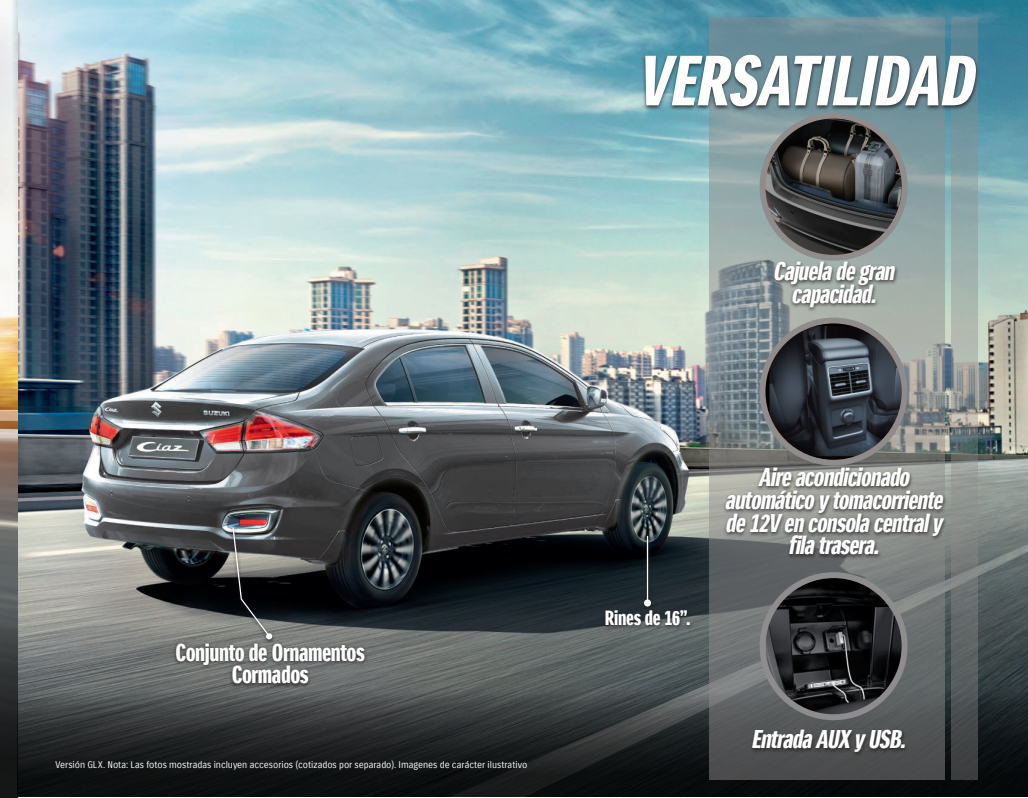
<style>
.page{position:relative;width:1028px;height:798px;background:#fff}
.page>*{position:absolute;margin:0;border:0;box-sizing:border-box;transform-origin:0 0}
.t1{font:italic 68.75px "Suzuki PRO Headline";color:#fff}
.t2{font:italic 25px/22.6px "Suzuki PRO Headline";color:#fff;text-align:center}
.t3{font:23.75px/22.6px "Suzuki PRO Headline";letter-spacing:-.02em;color:#fff;text-align:center}
.t4{font:20px "Suzuki PRO Headline";letter-spacing:-.015em;color:#fff}
.t5{font:9.38px "Suzuki PRO Regular";letter-spacing:-.005em;color:#fff}
</style>
<div class="page">
<img style="left:18px;top:0;width:1010px;height:690px">
<img style="left:0;top:0;width:18px;height:608px">
<div style="left:172px;top:640px;width:197px;height:48px;background:#231f20;opacity:.8"></div>
<div style="left:229px;top:525px;width:47px;height:119px;background:#231f20;opacity:.8"></div>
<svg style="left:232px;top:526px;width:41px;height:113px;background:#575959"></svg>
<div style="left:0;top:608px;width:18px;height:189px;background:linear-gradient(to bottom,#4e5253,#070808)"></div>
<svg style="left:18px;top:690px;width:1010px;height:106px;background:#242728"></svg>
<div style="left:602px;top:608px;width:91px;height:22px;background:#231f20;opacity:.8"></div>
<div style="left:641px;top:533px;width:14px;height:78px;background:#231f20;opacity:.8"></div>
<hr style="left:647px;top:535px;width:1px;height:68px;background:#fff">
<div style="left:644px;top:599px;width:7px;height:7px;background:#fff;border-radius:50%"></div>
<svg style="left:709px;top:18px;width:235px;height:762px;background:#798586"></svg>
<svg style="left:950px;top:18px;width:27px;height:762px;background:#7a8787"></svg>
<div style="left:722px;top:465px;width:226px;height:94px;background:#231f20;opacity:.8"></div>
<div style="left:749px;top:727px;width:160px;height:30px;background:#231f20;opacity:.8"></div>
<div style="left:759px;top:317px;width:148px;height:148px;background:#8e8c8c;border-radius:50%"></div>
<img style="left:765px;top:323px;width:136px;height:136px;border-radius:68px">
<div style="left:759px;top:572px;width:148px;height:148px;background:#8e8c8c;border-radius:50%"></div>
<img style="left:765px;top:578px;width:136px;height:136px;border-radius:68px">
<div style="left:771px;top:260px;width:128px;height:52px;background:#231f20;opacity:.8"></div>
<div style="left:759px;top:113px;width:148px;height:148px;background:#8e8c8c;border-radius:50%"></div>
<img style="left:765px;top:118px;width:136px;height:137px;border-radius:68px">
<div style="left:642px;top:52px;width:338px;height:60px;background:#231f20;opacity:.8"></div>
<p class="t3" style="left:175px;top:640px;width:191px">Conjunto de Ornamentos<br>Cormados</p>
<p class="t5" style="left:55px;top:758px;width:473px">Versión GLX. Nota: Las fotos mostradas incluyen accesorios (cotizados por separado). Imagenes de carácter ilustrativo</p>
<h1 class="t1" style="left:636px;top:39px;width:353px">VERSATILIDAD</h1>
<p class="t2" style="left:773px;top:260px;width:128px">Cajueladegran capacidad.</p>
<p class="t4" style="left:605px;top:605px;width:87px">Rines de 16”.</p>
<p class="t2" style="left:724px;top:466px;width:224px">Aireacondicionado automáticoytomacorriente de12Venconsolacentraly filatrasera.</p>
<p class="t2" style="left:751px;top:728px;width:161px">EntradaAUXyUSB.</p>
</div>
